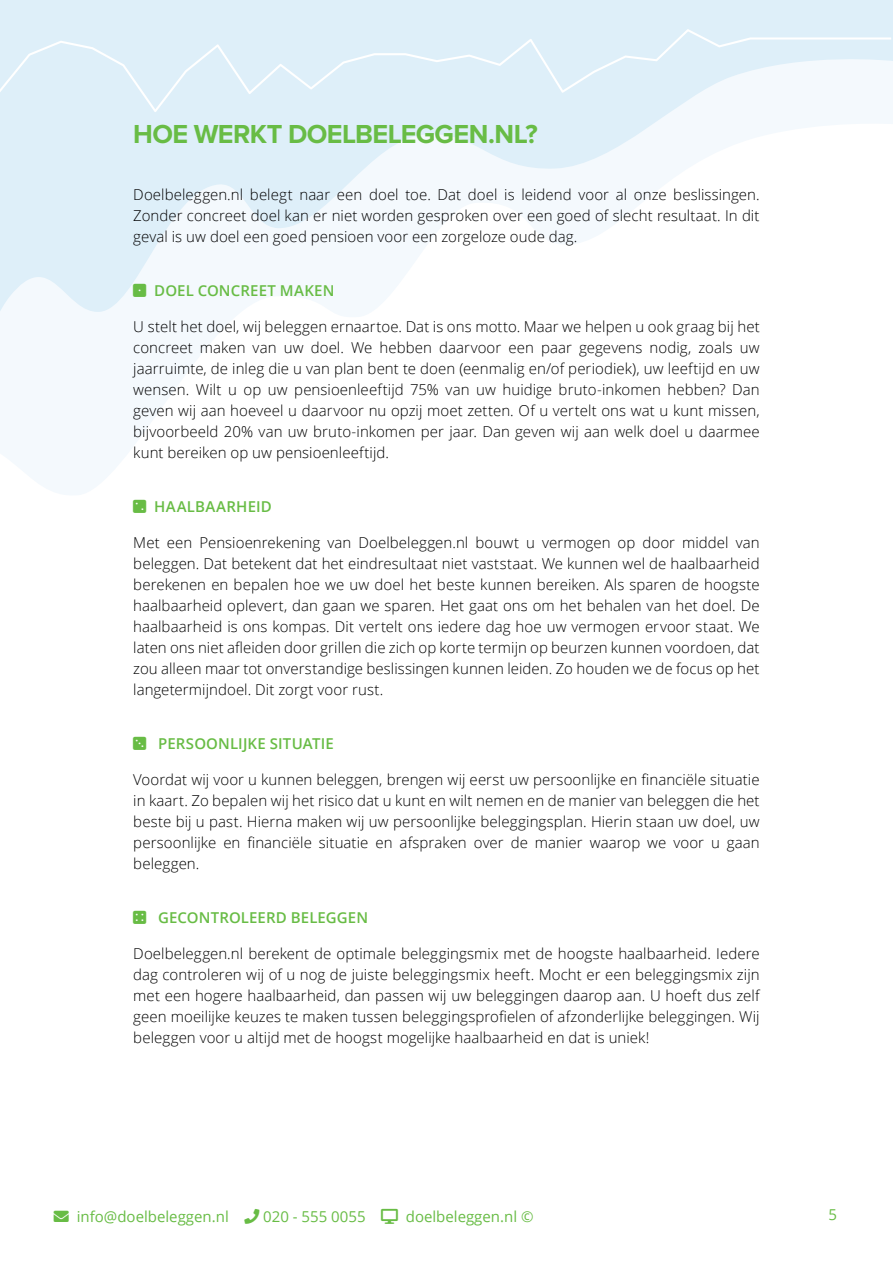
<style>
.page{position:relative;width:893px;height:1263px;background:#fff}
.page>*{position:absolute;margin:0;border:0;box-sizing:border-box;transform-origin:0 0}
.t1{font:700 27px "Proxima Nova";letter-spacing:-.02em;color:#68bc45}
.t2{font:300 15px/21px "Open Sans";letter-spacing:.005em;color:#000001;text-align:justify}
.t3{font:600 15px "Open Sans";letter-spacing:.005em;color:#68bc45}
.t4{font:15px "Open Sans";color:#68bc45}
</style>
<div class="page">
<svg style="left:0;top:0;width:893px;height:495px"></svg>
<svg style="left:0;top:29px;width:891px;height:330px"></svg>
<svg style="left:133px;top:283px;width:13px;height:13px"></svg>
<h1 class="t1" style="left:133px;top:113px;width:406px">HOE WERKT DOELBELEGGEN.NL?</h1>
<p class="t2" style="left:133px;top:183px;width:628px">Doelbeleggen.nl belegt naar een doel toe. Dat doel is leidend voor al onze beslissingen.<br>Zonder concreet doel kan er niet worden gesproken over een goed of slecht resultaat. In dit geval is uw doel een goed pensioen voor een zorgeloze oude dag.</p>
<p class="t3" style="left:154px;top:280px;width:182px">DOEL CONCREET MAKEN</p>
<p class="t2" style="left:133px;top:315px;width:628px">U stelt het doel, wij beleggen ernaartoe. Dat is ons motto. Maar we helpen u ook graag bij het concreet maken van uw doel. We hebben daarvoor een paar gegevens nodig, zoals uw jaarruimte, de inleg die u van plan bent te doen (eenmalig en/of periodiek), uw leeftijd en uw wensen. Wilt u op uw pensioenleeftijd 75% van uw huidige bruto-inkomen hebben? Dan geven wij aan hoeveel u daarvoor nu opzij moet zetten. Of u vertelt ons wat u kunt missen, bijvoorbeeld 20% van uw bruto-inkomen per jaar. Dan geven wij aan welk doel u daarmee kunt bereiken op uw pensioenleeftijd.</p>
<p class="t3" style="left:154px;top:496px;width:119px">HAALBAARHEID</p>
<p class="t2" style="left:133px;top:531px;width:628px">Met een Pensioenrekening van Doelbeleggen.nl bouwt u vermogen op door middel van beleggen. Dat betekent dat het eindresultaat niet vaststaat. We kunnen wel de haalbaarheid berekenen en bepalen hoe we uw doel het beste kunnen bereiken. Als sparen de hoogste haalbaarheid oplevert, dan gaan we sparen. Het gaat ons om het behalen van het doel. De haalbaarheid is ons kompas. Dit vertelt ons iedere dag hoe uw vermogen ervoor staat. We laten ons niet afleiden door grillen die zich op korte termijn op beurzen kunnen voordoen, dat zou alleen maar tot onverstandige beslissingen kunnen leiden. Zo houden we de focus op het langetermijndoel. Dit zorgt voor rust.</p>
<p class="t3" style="left:158px;top:733px;width:177px">PERSOONLIJKE SITUATIE</p>
<p class="t2" style="left:133px;top:768px;width:628px">Voordat wij voor u kunnen beleggen, brengen wij eerst uw persoonlijke en financiële situatie in kaart. Zo bepalen wij het risico dat u kunt en wilt nemen en de manier van beleggen die het beste bij u past. Hierna maken wij uw persoonlijke beleggingsplan. Hierin staan uw doel, uw persoonlijke en financiële situatie en afspraken over de manier waarop we voor u gaan beleggen.</p>
<p class="t3" style="left:158px;top:907px;width:211px">GECONTROLEERD BELEGGEN</p>
<p class="t2" style="left:133px;top:942px;width:628px">Doelbeleggen.nl berekent de optimale beleggingsmix met de hoogste haalbaarheid. Iedere dag controleren wij of u nog de juiste beleggingsmix heeft. Mocht er een beleggingsmix zijn met een hogere haalbaarheid, dan passen wij uw beleggingen daarop aan. U hoeft dus zelf geen moeilijke keuzes te maken tussen beleggingsprofielen of afzonderlijke beleggingen. Wij beleggen voor u altijd met de hoogst mogelijke haalbaarheid en dat is uniek!</p>
<p class="t4" style="left:54px;top:1206px;width:176px">→ info@doelbeleggen.nl</p>
<p class="t4" style="left:263px;top:1206px;width:104px">020 - 555 0055</p>
<p class="t4" style="left:406px;top:1206px;width:129px">doelbeleggen.nl ©</p>
<p class="t4" style="left:828px;top:1205px;width:10px">5</p>
</div>
